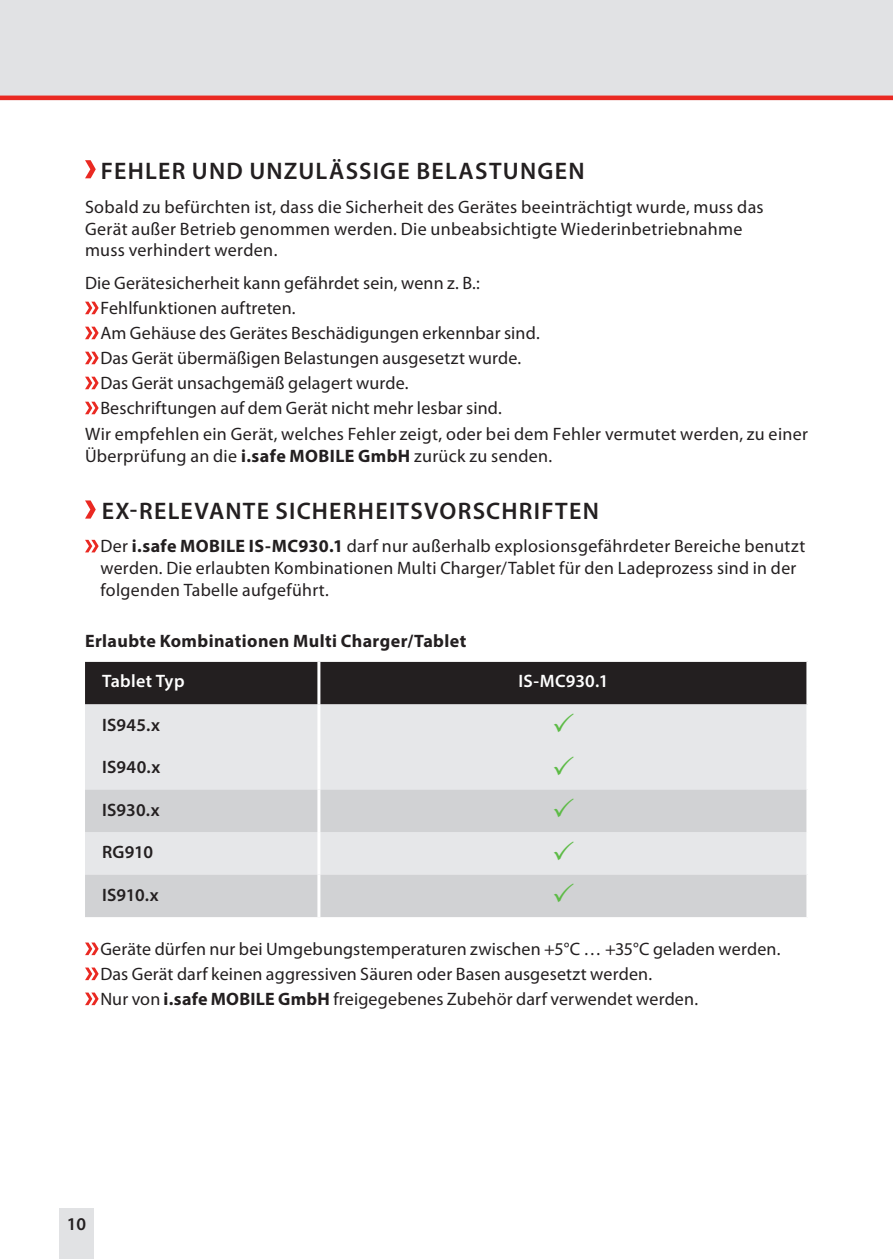
<style>
.page{position:relative;width:893px;height:1259px;background:#fff}
.page>*{position:absolute;margin:0;border:0;box-sizing:border-box;transform-origin:0 0}
.t1{font:600 24px "Myriad Pro";letter-spacing:.055em;color:#231f20}
.t2{font:18px/21.6px "Myriad Pro";letter-spacing:.015em;color:#231f20}
.t3{font:700 18px "Myriad Pro";letter-spacing:.02em;color:#231f20}
.t4{font:600 18px "Myriad Pro";letter-spacing:.01em;color:#231f20}
.t5{font:600 18px "Myriad Pro";letter-spacing:.02em;color:#fff}
.s1{font-weight:700}
</style>
<div class="page">
<div style="left:60px;top:1208px;width:34px;height:51px;background:#e1e2e4"></div>
<div style="left:0;top:0;width:893px;height:101px;background:#e1e2e4"></div>
<hr style="left:0;top:96px;width:893px;height:4px;background:#ea2922">
<svg style="left:85px;top:160px;width:11px;height:18px"></svg>
<svg style="left:85px;top:302px;width:14px;height:12px"></svg>
<svg style="left:85px;top:327px;width:14px;height:12px"></svg>
<svg style="left:85px;top:352px;width:14px;height:12px"></svg>
<svg style="left:85px;top:377px;width:14px;height:12px"></svg>
<svg style="left:85px;top:402px;width:14px;height:12px"></svg>
<svg style="left:85px;top:500px;width:11px;height:18px"></svg>
<svg style="left:85px;top:540px;width:14px;height:12px"></svg>
<div style="left:85px;top:662px;width:721px;height:42px;background:#231f20"></div>
<div style="left:85px;top:704px;width:721px;height:85px;background:#e6e7e9"></div>
<svg style="left:85px;top:789px;width:721px;height:128px;background:#d8d9db"></svg>
<hr style="left:317px;top:662px;width:3px;height:42px;background:#fff">
<hr style="left:317px;top:704px;width:3px;height:43px;background:#fff">
<hr style="left:317px;top:747px;width:3px;height:42px;background:#fff">
<hr style="left:317px;top:789px;width:3px;height:43px;background:#fff">
<hr style="left:317px;top:832px;width:3px;height:42px;background:#fff">
<hr style="left:317px;top:874px;width:3px;height:43px;background:#fff">
<svg style="left:85px;top:942px;width:14px;height:13px"></svg>
<svg style="left:85px;top:967px;width:14px;height:13px"></svg>
<svg style="left:85px;top:992px;width:14px;height:13px"></svg>
<svg style="left:554px;top:713px;width:20px;height:19px"></svg>
<svg style="left:554px;top:755px;width:20px;height:19px"></svg>
<svg style="left:554px;top:798px;width:20px;height:19px"></svg>
<svg style="left:554px;top:840px;width:20px;height:19px"></svg>
<svg style="left:554px;top:883px;width:20px;height:19px"></svg>
<h1 class="t1" style="left:101px;top:155px;width:485px">FEHLER UND UNZULÄSSIGE BELASTUNGEN</h1>
<p class="t2" style="left:85px;top:196px;width:680px">Sobald zu befürchten ist, dass die Sicherheit des Gerätes beeinträchtigt wurde, muss das<br>Gerät außer Betrieb genommen werden. Die unbeabsichtigte Wiederinbetriebnahme muss verhindert werden.</p>
<p class="t2" style="left:85px;top:272px;width:396px">Die Gerätesicherheit kann gefährdet sein, wenn z. B.:</p>
<p class="t2" style="left:100px;top:297px;width:197px">Fehlfunktionen auftreten.</p>
<p class="t2" style="left:100px;top:322px;width:441px">Am Gehäuse des Gerätes Beschädigungen erkennbar sind.</p>
<p class="t2" style="left:100px;top:347px;width:422px">Das Gerät übermäßigen Belastungen ausgesetzt wurde.</p>
<p class="t2" style="left:100px;top:372px;width:310px">Das Gerät unsachgemäß gelagert wurde.</p>
<p class="t2" style="left:100px;top:397px;width:403px">Beschriftungen auf dem Gerät nicht mehr lesbar sind.</p>
<p class="t2" style="left:85px;top:423px;width:724px">Wir empfehlen ein Gerät, welches Fehler zeigt, oder bei dem Fehler vermutet werden, zu einer</p>
<p class="t2" style="left:85px;top:444px;width:469px">Überprüfung an die <span class="s1">i.safe MOBILE GmbH</span> zurück zu senden.</p>
<h1 class="t1" style="left:102px;top:495px;width:499px">EX-RELEVANTE SICHERHEITSVORSCHRIFTEN</h1>
<p class="t2" style="left:100px;top:535px;width:706px">Der <span class="s1">i.safe MOBILE IS-MC930.1</span> darf nur außerhalb explosionsgefährdeter Bereiche benutzt werden. Die erlaubten Kombinationen Multi Charger/Tablet für den Ladeprozess sind in der folgenden Tabelle aufgeführt.</p>
<p class="t3" style="left:85px;top:628px;width:383px">Erlaubte Kombinationen Multi Charger/Tablet</p>
<p class="t5" style="left:102px;top:670px;width:84px">Tablet Typ</p>
<p class="t5" style="left:519px;top:670px;width:91px">IS-MC930.1</p>
<p class="t4" style="left:102px;top:713px;width:59px">IS945.x</p>
<p class="t4" style="left:102px;top:756px;width:60px">IS940.x</p>
<p class="t4" style="left:102px;top:798px;width:59px">IS930.x</p>
<p class="t4" style="left:102px;top:841px;width:53px">RG910</p>
<p class="t4" style="left:102px;top:883px;width:58px">IS910.x</p>
<p class="t2" style="left:100px;top:936px;width:682px;line-height:24.9px">Geräte dürfen nur bei Umgebungstemperaturen zwischen +5°C … +35°C geladen werden.<br>Das Gerät darf keinen aggressiven Säuren oder Basen ausgesetzt werden.<br>Nur von <span class="s1">i.safe MOBILE GmbH</span> freigegebenes Zubehör darf verwendet werden.</p>
<p class="t4" style="left:67px;top:1212px;width:21px">10</p>
</div>
